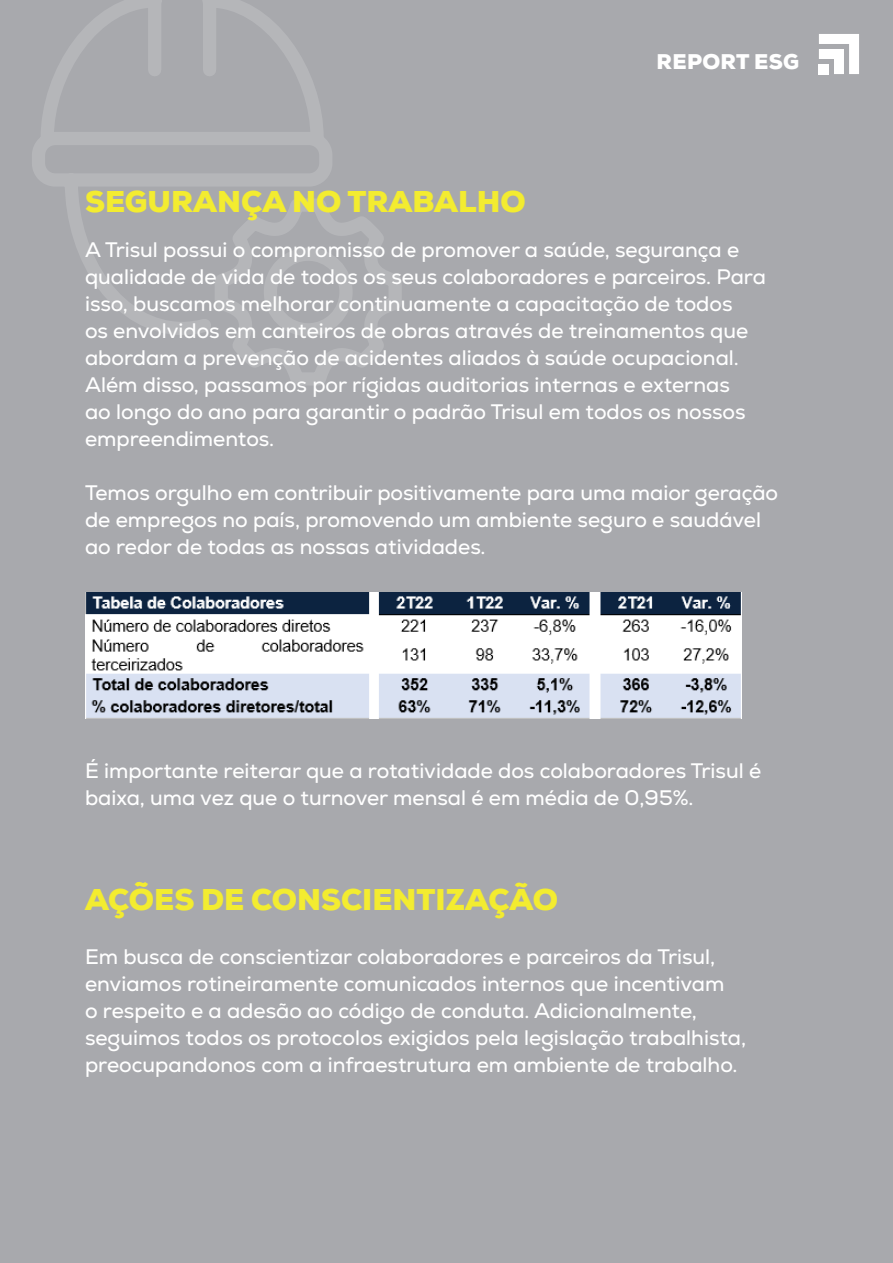
<style>
.page{position:relative;width:893px;height:1263px;background:#a8a9ad}
.page>*{position:absolute;margin:0;border:0;box-sizing:border-box;transform-origin:0 0}
.t1{font:900 30px "Nexa";color:#f3ec30}
.Master_Page_-_Runnin{font:900 21.15px "Nexa";letter-spacing:.015em;color:#fff}
.t2{font:21px/27px "Nexa";color:#fff}
</style>
<div class="page">
<svg style="left:32px;top:0;width:300px;height:335px"></svg>
<svg style="left:210px;top:193px;width:191px;height:192px"></svg>
<div style="left:264px;top:248px;width:89px;height:88px;border:13px solid #bcbdc0;border-radius:50%"></div>
<svg style="left:819px;top:34px;width:40px;height:40px"></svg>
<img style="left:85px;top:593px;width:656px;height:126px">
<p class="Master_Page_-_Runnin" style="left:656px;top:48px;width:144px">REPORT ESG</p>
<p class="t1" style="left:85px;top:183px;width:442px">SEGURANÇA NO TRABALHO</p>
<p class="t2" style="left:85px;top:237px;width:682px">A Trisul possui o compromisso de promover a saúde, segurança e qualidade de vida de todos os seus colaboradores e parceiros. Para isso, buscamos melhorar continuamente a capacitação de todos<br>os envolvidos em canteiros de obras através de treinamentos que abordam a prevenção de acidentes aliados à saúde ocupacional.<br>Além disso, passamos por rígidas auditorias internas e externas<br>ao longo do ano para garantir o padrão Trisul em todos os nossos empreendimentos.</p>
<p class="t2" style="left:85px;top:480px;width:695px">Temos orgulho em contribuir positivamente para uma maior geração de empregos no país, promovendo um ambiente seguro e saudável ao redor de todas as nossas atividades.</p>
<p class="t2" style="left:85px;top:758px;width:678px">É importante reiterar que a rotatividade dos colaboradores Trisul é baixa, uma vez que o turnover mensal é em média de 0,95%.</p>
<p class="t1" style="left:85px;top:880px;width:474px">AÇÕES DE CONSCIENTIZAÇÃO</p>
<p class="t2" style="left:85px;top:943px;width:663px">Em busca de conscientizar colaboradores e parceiros da Trisul, enviamos rotineiramente comunicados internos que incentivam<br>o respeito e a adesão ao código de conduta. Adicionalmente, seguimos todos os protocolos exigidos pela legislação trabalhista, preocupandonos com a infraestrutura em ambiente de trabalho.</p>
</div>
